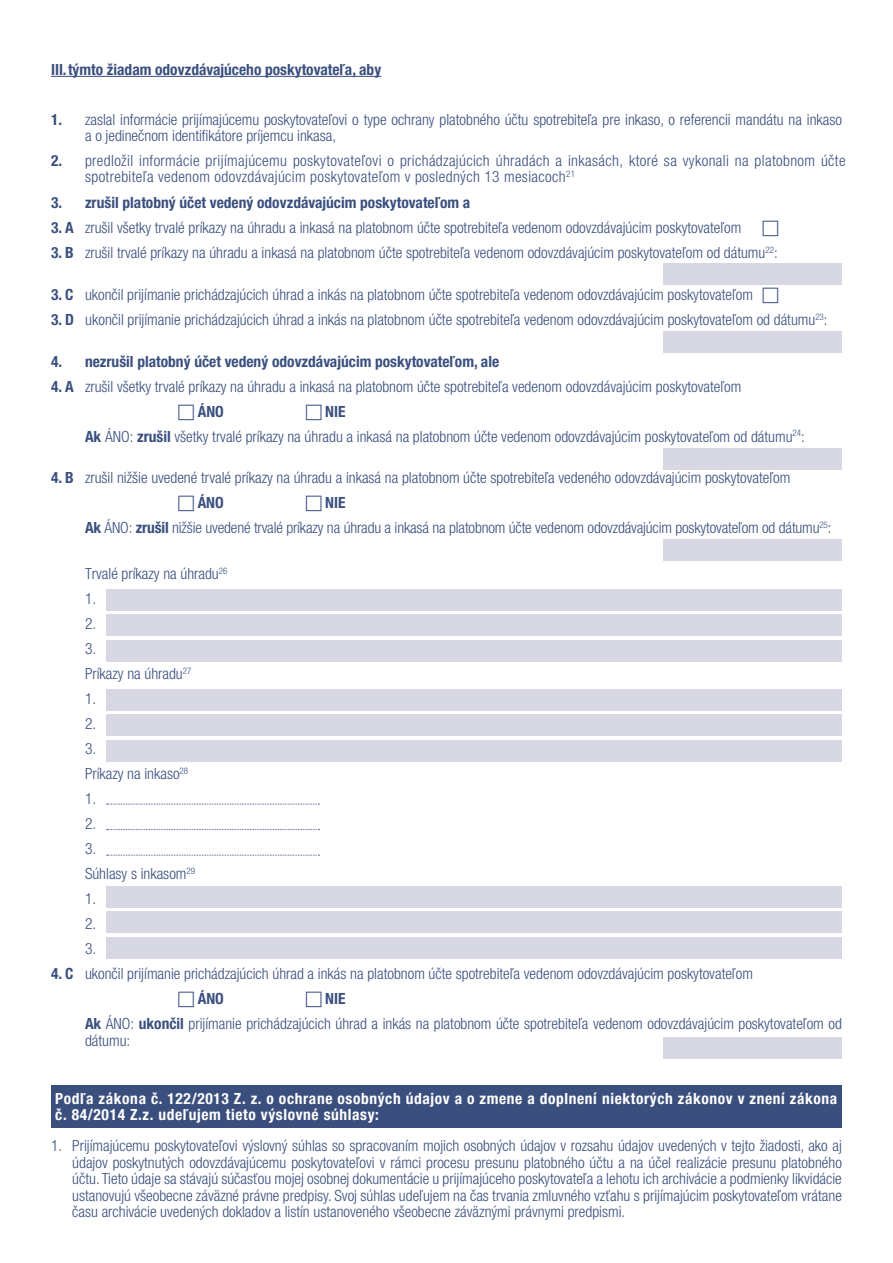
<style>
.page{position:relative;width:893px;height:1263px;background:#fff}
.page>*{position:absolute;margin:0;border:0;box-sizing:border-box;transform-origin:0 0}
.t1{font:300 condensed 15.45px/25px "Helvetica Neue LT Pro";color:#3a4f7e}
.t2{font:300 condensed 15.45px/15.3px "Helvetica Neue LT Pro";letter-spacing:.025em;color:#3a4f7e}
.t3{font:700 condensed 15.45px "Helvetica Neue LT Pro";color:#3a4f7e}
.t4{font:700 condensed 15.45px/16.5px "Helvetica Neue LT Pro";letter-spacing:.04em;color:#fff}
.s1{font-weight:700}
</style>
<div class="page">
<hr style="left:51px;top:76px;width:330px;height:1px;background:#3a4f7e">
<div style="left:51px;top:1085px;width:791px;height:43px;background:#3a4f7e"></div>
<div style="left:663px;top:263px;width:179px;height:21px;background:#d8d8e5"></div>
<div style="left:663px;top:332px;width:179px;height:21px;background:#d8d8e5"></div>
<div style="left:663px;top:539px;width:179px;height:21px;background:#d8d8e5"></div>
<div style="left:106px;top:689px;width:736px;height:21px;background:#d8d8e5"></div>
<div style="left:106px;top:715px;width:736px;height:21px;background:#d8d8e5"></div>
<div style="left:106px;top:740px;width:736px;height:21px;background:#d8d8e5"></div>
<div style="left:106px;top:589px;width:736px;height:21px;background:#d8d8e5"></div>
<div style="left:106px;top:614px;width:736px;height:22px;background:#d8d8e5"></div>
<div style="left:106px;top:640px;width:736px;height:21px;background:#d8d8e5"></div>
<div style="left:106px;top:886px;width:736px;height:21px;background:#d8d8e5"></div>
<div style="left:106px;top:912px;width:736px;height:21px;background:#d8d8e5"></div>
<div style="left:106px;top:937px;width:736px;height:21px;background:#d8d8e5"></div>
<div style="left:663px;top:1037px;width:179px;height:22px;background:#d8d8e5"></div>
<div style="left:663px;top:448px;width:179px;height:21px;background:#d8d8e5"></div>
<svg style="left:107px;top:804px;width:213px;height:1px"></svg>
<svg style="left:107px;top:829px;width:213px;height:1px"></svg>
<svg style="left:107px;top:855px;width:213px;height:1px"></svg>
<p class="t3" style="left:51px;top:60px;width:332px">III.týmto žiadam odovzdávajúceho poskytovateľa, aby</p>
<p class="t1" style="left:85px;top:111px;width:758px;line-height:16.5px;text-indent:-34px"><span class="s1">1.</span> zaslal informácie prijímajúcemu poskytovateľovi o type ochrany platobného účtu spotrebiteľa pre inkaso, o referencii mandátu na inkaso a o jedinečnom identifikátore príjemcu inkasa,</p>
<p class="t2" style="left:85px;top:153px;width:762px;text-indent:-34px"><span class="s1">2.</span> predložil informácie prijímajúcemu poskytovateľovi o prichádzajúcich úhradách a inkasách, ktoré sa vykonali na platobnom účte spotrebiteľa vedenom odovzdávajúcim poskytovateľom v posledných 13 mesiacoch<sup>21</sup></p>
<p class="t3" style="left:51px;top:193px;width:421px">3. zrušil platobný účet vedený odovzdávajúcim poskytovateľom a</p>
<p class="t1" style="left:51px;top:215px;width:692px"><span class="s1">3. A</span> zrušil všetky trvalé príkazy na úhradu a inkasá na platobnom účte spotrebiteľa vedenom odovzdávajúcim poskytovateľom</p>
<p class="t1" style="left:51px;top:240px;width:728px"><span class="s1">3. B</span> zrušil trvalé príkazy na úhradu a inkasá na platobnom účte spotrebiteľa vedenom odovzdávajúcim poskytovateľom od dátumu<sup>22</sup>:</p>
<p class="t1" style="left:51px;top:282px;width:703px"><span class="s1">3. C</span> ukončil prijímanie prichádzajúcich úhrad a inkás na platobnom účte spotrebiteľa vedenom odovzdávajúcim poskytovateľom</p>
<p class="t1" style="left:51px;top:307px;width:778px"><span class="s1">3. D</span> ukončil prijímanie prichádzajúcich úhrad a inkás na platobnom účte spotrebiteľa vedenom odovzdávajúcim poskytovateľom od dátumu<sup>23</sup>:</p>
<p class="t3" style="left:51px;top:352px;width:450px">4. nezrušil platobný účet vedený odovzdávajúcim poskytovateľom, ale</p>
<p class="t1" style="left:198px;top:374px;width:545px;line-height:24.6px;text-indent:-147px"><span class="s1">4. A</span> zrušil všetky trvalé príkazy na úhradu a inkasá na platobnom účte spotrebiteľa vedenom odovzdávajúcim poskytovateľom<br><span class="s1">ÁNO</span></p>
<p class="t1" style="left:85px;top:398px;width:721px;text-indent:240px"><span class="s1">NIE<br>Ak</span> ÁNO: <span class="s1">zrušil</span> všetky trvalé príkazy na úhradu a inkasá na platobnom účte vedenom odovzdávajúcim poskytovateľom od dátumu<sup>24</sup>:</p>
<p class="t1" style="left:198px;top:465px;width:594px;text-indent:-147px"><span class="s1">4. B</span> zrušil nižšie uvedené trvalé príkazy na úhradu a inkasá na platobnom účte spotrebiteľa vedeného odovzdávajúcim poskytovateľom<br><span class="s1">ÁNO</span></p>
<p class="t1" style="left:85px;top:490px;width:748px;text-indent:240px"><span class="s1">NIE<br>Ak</span> ÁNO: <span class="s1">zrušil</span> nižšie uvedené trvalé príkazy na úhradu a inkasá na platobnom účte vedenom odovzdávajúcim poskytovateľom od dátumu<sup>25</sup>:</p>
<p class="t1" style="left:85px;top:561px;width:144px">Trvalé príkazy na úhradu<sup>26<br></sup>1.<br>2.<br>3.<br>Príkazy na úhradu<sup>27<br></sup>1.<br>2.<br>3.<br>Príkazy na inkaso<sup>28<br></sup>1.<br>2.<br>3.<br>Súhlasy s inkasom<sup>29<br></sup>1.<br>2.<br>3.</p>
<p class="t1" style="left:198px;top:961px;width:557px;text-indent:-147px"><span class="s1">4. C</span> ukončil prijímanie prichádzajúcich úhrad a inkás na platobnom účte spotrebiteľa vedenom odovzdávajúcim poskytovateľom<br><span class="s1">ÁNO</span></p>
<p class="t1" style="left:85px;top:986px;width:758px;text-indent:240px"><span class="s1">NIE<br>Ak</span> ÁNO: <span class="s1">ukončil</span> prijímanie prichádzajúcich úhrad a inkás na platobnom účte spotrebiteľa vedenom odovzdávajúcim poskytovateľom od</p>
<p class="t1" style="left:85px;top:1028px;width:47px">dátumu:</p>
<p class="t4" style="left:55px;top:1090px;width:784px">Podľa zákona č. 122/2013 Z. z. o ochrane osobných údajov a o zmene a doplnení niektorých zákonov v znení zákona č. 84/2014 Z.z. udeľujem tieto výslovné súhlasy:</p>
<p class="t1" style="left:72px;top:1137px;width:771px;line-height:16.5px;text-align:justify;text-indent:-21px">1. Prijímajúcemu poskytovateľovi výslovný súhlas so spracovaním mojich osobných údajov v rozsahu údajov uvedených v tejto žiadosti, ako aj údajov poskytnutých odovzdávajúcemu poskytovateľovi v rámci procesu presunu platobného účtu a na účel realizácie presunu platobného účtu. Tieto údaje sa stávajú súčasťou mojej osobnej dokumentácie u prijímajúceho poskytovateľa a lehotu ich archivácie a podmienky likvidácie ustanovujú všeobecne záväzné právne predpisy. Svoj súhlas udeľujem na čas trvania zmluvného vzťahu s prijímajúcim poskytovateľom vrátane času archivácie uvedených dokladov a listín ustanoveného všeobecne záväznými právnymi predpismi.</p>
</div>
